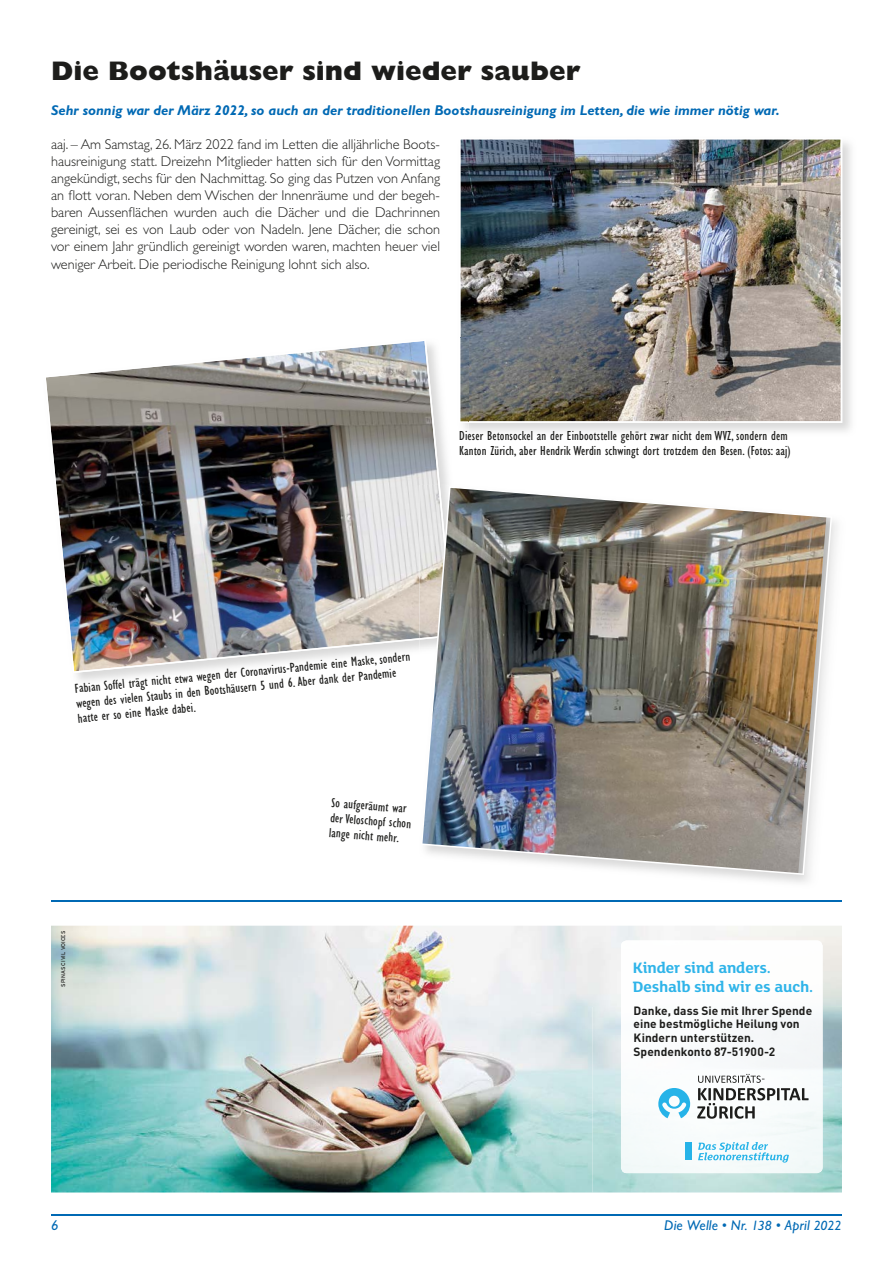
<style>
.page{position:relative;width:893px;height:1263px;background:#fff}
.page>*{position:absolute;margin:0;border:0;box-sizing:border-box;transform-origin:0 0}
.t1{font:800 27px "Gill Sans Std";color:#1d1d1b}
.t2{font:700 16.35px/19.2px "FS Lola";letter-spacing:-.01em;color:#2fb4e9}
.t3{font:300 14.25px/17.1px "Gill Sans Std";color:#1d1d1b;text-align:justify}
.t4{font:italic 700 14.25px "Gill Sans Std";color:#0069b4}
.t5{font:italic 14.25px "Gill Sans Std";letter-spacing:.015em;color:#0069b4}
.t6{font:condensed 13.5px/15px "Gill Sans Std";letter-spacing:.01em;color:#1d1d1b}
.t7{font:700 11.85px/14px "DIN Pro";letter-spacing:.005em;color:#1d1d1b}
.t8{font:5.4px "Interstate";color:#1d1d1b}
.s1{font-size:13.5px}
</style>
<div class="page">
<hr style="left:51px;top:1214px;width:791px;height:1px;background:#0069b4">
<hr style="left:51px;top:900px;width:791px;height:1px;background:#0069b4">
<img style="left:468px;top:142px;width:383px;height:290px">
<img style="left:460px;top:139px;width:382px;height:284px">
<img style="left:463px;top:423px;width:5px;height:7px">
<img style="left:460px;top:338px;width:8px;height:85px">
<img style="left:46px;top:341px;width:402px;height:332px">
<img style="left:51px;top:926px;width:480px;height:266px">
<img style="left:531px;top:926px;width:311px;height:266px">
<img style="left:621px;top:940px;width:202px;height:67px">
<img style="left:593px;top:1007px;width:249px;height:185px">
<div style="left:686px;top:1143px;width:6px;height:17px;background:#26b3e8"></div>
<svg style="left:698px;top:1142px;width:91px;height:20px"></svg>
<svg style="left:697px;top:1074px;width:112px;height:45px"></svg>
<svg style="left:658px;top:1088px;width:32px;height:30px"></svg>
<img style="left:420px;top:485px;width:25px;height:155px">
<img style="left:421px;top:486px;width:411px;height:389px">
<h1 class="t1" style="left:51px;top:56px;width:531px">Die Bootshäuser sind wieder sauber</h1>
<p class="t4" style="left:51px;top:102px;width:730px">Sehr sonnig war der März 2022, so auch an der traditionellen Bootshausreinigung im Letten, die wie immer nötig war.</p>
<p class="t3" style="left:51px;top:136px;width:391px">aaj. – Am Samstag, 26. März 2022 fand im Letten die alljährliche Boots&shy;hausreinigung statt. Dreizehn Mitglieder hatten sich für den Vormittag angekündigt, sechs für den Nachmittag. So ging das Putzen von Anfang an flott voran. Neben dem Wischen der Innenräume und der begeh&shy;baren Aussenflächen wurden auch die Dächer und die Dachrinnen gereinigt, sei es von Laub oder von Nadeln. Jene Dächer, die schon vor einem Jahr gründlich gereinigt worden waren, machten heuer viel weniger Arbeit. Die periodische Reinigung lohnt sich also.</p>
<p class="t6" style="left:459px;top:428px;width:333px">Dieser Betonsockel an der Einbootstelle gehört zwar nicht dem WVZ, sondern dem<br>Kanton Zürich, aber Hendrik Werdin schwingt dort trotzdem den Besen. (Fotos: aaj)</p>
<p class="t6" style="left:74px;top:679px;width:338px;line-height:15.5px;rotate:-5deg">Fabian Soffel trägt nicht etwa wegen der Coronavirus-Pandemie eine Maske, sondern wegen des vielen Staubs in den Bootshäusern 5 und 6. Aber dank der Pandemie hatte er so eine Maske dabei.</p>
<p class="t6" style="left:332px;top:795px;width:83px;rotate:4deg">So aufgeräumt war der Veloschopf schon lange nicht mehr.</p>
<p class="t8" style="left:60px;top:987px;width:57px;rotate:-90deg">SPINAS CIVIL VOICES</p>
<p class="t2" style="left:633px;top:957px;width:182px">Kinder sind anders.<br>Deshalb sind wir es auch.</p>
<p class="t7" style="left:634px;top:1003px;width:180px">Danke, dass Sie mit Ihrer Spende eine bestmögliche Heilung von<br>Kindern unterstützen.<br>Spendenkonto 87-51900-2</p>
<p class="t5" style="left:51px;top:1217px;width:9px">6</p>
<p class="t5" style="left:664px;top:1217px;width:179px">Die Welle • Nr. <span class="s1">138</span> • April <span class="s1">2022</span></p>
</div>
